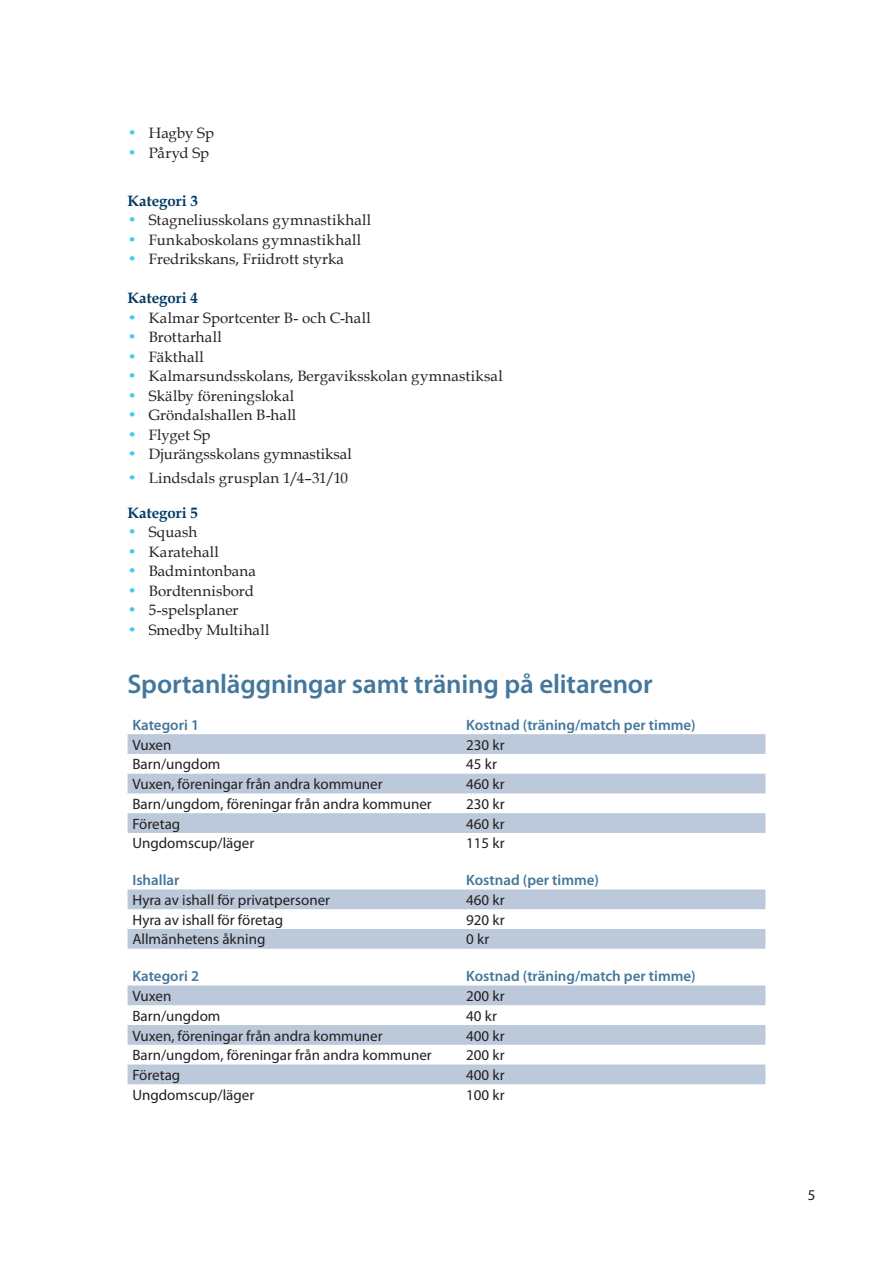
<style>
.page{position:relative;width:893px;height:1263px;background:#fff}
.page>*{position:absolute;margin:0;border:0;box-sizing:border-box;transform-origin:0 0}
.Rubrik_1_-_en_spalt{font:600 27px "Myriad Pro";letter-spacing:-.01em;color:#43779b}
.t1{font:15px "Book Antiqua";letter-spacing:.005em;color:#231f20}
.Tabell_-_vänster{font:15px "Myriad Pro";color:#231f20}
.Rubrik_i_tabell_-_vänster{font:600 15px "Myriad Pro";color:#43779b}
.Rubrik_4{font:700 15px "Book Antiqua";color:#003961}
.s1{font-weight:700;font-size:15.75px;color:#42c8f4}
</style>
<div class="page">
<svg style="left:128px;top:734px;width:637px;height:99px;fill:#bcc9da"></svg>
<svg style="left:128px;top:889px;width:637px;height:60px"></svg>
<svg style="left:128px;top:1084px;width:637px;height:1px"></svg>
<svg style="left:128px;top:985px;width:637px;height:99px;fill:#bcc9da"></svg>
<p class="t1" style="left:128px;top:123px;width:88px"><span class="s1">•</span> Hagby Sp</p>
<p class="t1" style="left:128px;top:142px;width:83px"><span class="s1">•</span> Påryd Sp</p>
<p class="Rubrik_4" style="left:128px;top:190px;width:72px">Kategori 3</p>
<p class="t1" style="left:128px;top:210px;width:245px"><span class="s1">•</span> Stagneliusskolans gymnastikhall</p>
<p class="t1" style="left:128px;top:229px;width:235px"><span class="s1">•</span> Funkaboskolans gymnastikhall</p>
<p class="t1" style="left:128px;top:249px;width:218px"><span class="s1">•</span> Fredrikskans, Friidrott styrka</p>
<p class="Rubrik_4" style="left:128px;top:288px;width:72px">Kategori 4</p>
<p class="t1" style="left:128px;top:307px;width:245px"><span class="s1">•</span> Kalmar Sportcenter B- och C-hall</p>
<p class="t1" style="left:128px;top:327px;width:96px"><span class="s1">•</span> Brottarhall</p>
<p class="t1" style="left:128px;top:346px;width:78px"><span class="s1">•</span> Fäkthall</p>
<p class="t1" style="left:128px;top:366px;width:377px"><span class="s1">•</span> Kalmarsundsskolans, Bergaviksskolan gymnastiksal</p>
<p class="t1" style="left:128px;top:385px;width:168px"><span class="s1">•</span> Skälby föreningslokal</p>
<p class="t1" style="left:128px;top:405px;width:170px"><span class="s1">•</span> Gröndalshallen B-hall</p>
<p class="t1" style="left:128px;top:424px;width:84px"><span class="s1">•</span> Flyget Sp</p>
<p class="t1" style="left:128px;top:444px;width:226px"><span class="s1">•</span> Djurängsskolans gymnastiksal</p>
<p class="t1" style="left:128px;top:467px;width:222px"><span class="s1">•</span> Lindsdals grusplan 1/4–31/10</p>
<p class="Rubrik_4" style="left:128px;top:502px;width:72px">Kategori 5</p>
<p class="t1" style="left:128px;top:522px;width:71px"><span class="s1">•</span> Squash</p>
<p class="t1" style="left:128px;top:541px;width:93px"><span class="s1">•</span> Karatehall</p>
<p class="t1" style="left:128px;top:561px;width:130px"><span class="s1">•</span> Badmintonbana</p>
<p class="t1" style="left:128px;top:580px;width:128px"><span class="s1">•</span> Bordtennisbord</p>
<p class="t1" style="left:128px;top:600px;width:112px"><span class="s1">•</span> 5-spelsplaner</p>
<p class="t1" style="left:128px;top:619px;width:143px"><span class="s1">•</span> Smedby Multihall</p>
<p class="Rubrik_1_-_en_spalt" style="left:128px;top:667px;width:526px">Sportanläggningar samt träning på elitarenor</p>
<p class="Rubrik_i_tabell_-_vänster" style="left:132px;top:715px;width:68px">Kategori 1</p>
<p class="Rubrik_i_tabell_-_vänster" style="left:466px;top:715px;width:231px">Kostnad (träning/match per timme)</p>
<p class="Tabell_-_vänster" style="left:132px;top:735px;width:40px">Vuxen</p>
<p class="Tabell_-_vänster" style="left:466px;top:735px;width:40px">230 kr</p>
<p class="Tabell_-_vänster" style="left:132px;top:755px;width:89px">Barn/ungdom</p>
<p class="Tabell_-_vänster" style="left:466px;top:755px;width:32px">45 kr</p>
<p class="Tabell_-_vänster" style="left:132px;top:775px;width:252px">Vuxen, föreningar från andra kommuner</p>
<p class="Tabell_-_vänster" style="left:466px;top:775px;width:40px">460 kr</p>
<p class="Tabell_-_vänster" style="left:132px;top:795px;width:301px">Barn/ungdom, föreningar från andra kommuner</p>
<p class="Tabell_-_vänster" style="left:466px;top:795px;width:40px">230 kr</p>
<p class="Tabell_-_vänster" style="left:132px;top:814px;width:49px">Företag</p>
<p class="Tabell_-_vänster" style="left:466px;top:814px;width:40px">460 kr</p>
<p class="Tabell_-_vänster" style="left:132px;top:834px;width:123px">Ungdomscup/läger</p>
<p class="Tabell_-_vänster" style="left:466px;top:834px;width:40px">115 kr</p>
<p class="Rubrik_i_tabell_-_vänster" style="left:132px;top:871px;width:49px">Ishallar</p>
<p class="Rubrik_i_tabell_-_vänster" style="left:466px;top:871px;width:134px">Kostnad (per timme)</p>
<p class="Tabell_-_vänster" style="left:132px;top:891px;width:199px">Hyra av ishall för privatpersoner</p>
<p class="Tabell_-_vänster" style="left:466px;top:891px;width:40px">460 kr</p>
<p class="Tabell_-_vänster" style="left:132px;top:910px;width:152px">Hyra av ishall för företag</p>
<p class="Tabell_-_vänster" style="left:466px;top:910px;width:40px">920 kr</p>
<p class="Tabell_-_vänster" style="left:132px;top:930px;width:135px">Allmänhetens åkning</p>
<p class="Tabell_-_vänster" style="left:466px;top:930px;width:25px">0 kr</p>
<p class="Rubrik_i_tabell_-_vänster" style="left:132px;top:967px;width:68px">Kategori 2</p>
<p class="Rubrik_i_tabell_-_vänster" style="left:466px;top:967px;width:231px">Kostnad (träning/match per timme)</p>
<p class="Tabell_-_vänster" style="left:132px;top:987px;width:40px">Vuxen</p>
<p class="Tabell_-_vänster" style="left:466px;top:987px;width:40px">200 kr</p>
<p class="Tabell_-_vänster" style="left:132px;top:1006px;width:89px">Barn/ungdom</p>
<p class="Tabell_-_vänster" style="left:466px;top:1006px;width:32px">40 kr</p>
<p class="Tabell_-_vänster" style="left:132px;top:1026px;width:252px">Vuxen, föreningar från andra kommuner</p>
<p class="Tabell_-_vänster" style="left:466px;top:1026px;width:40px">400 kr</p>
<p class="Tabell_-_vänster" style="left:132px;top:1046px;width:301px">Barn/ungdom, föreningar från andra kommuner</p>
<p class="Tabell_-_vänster" style="left:466px;top:1046px;width:40px">200 kr</p>
<p class="Tabell_-_vänster" style="left:132px;top:1066px;width:49px">Företag</p>
<p class="Tabell_-_vänster" style="left:466px;top:1066px;width:40px">400 kr</p>
<p class="Tabell_-_vänster" style="left:132px;top:1085px;width:123px">Ungdomscup/läger</p>
<p class="Tabell_-_vänster" style="left:466px;top:1085px;width:40px">100 kr</p>
<p class="Tabell_-_vänster" style="left:808px;top:1186px;width:9px">5</p>
</div>
